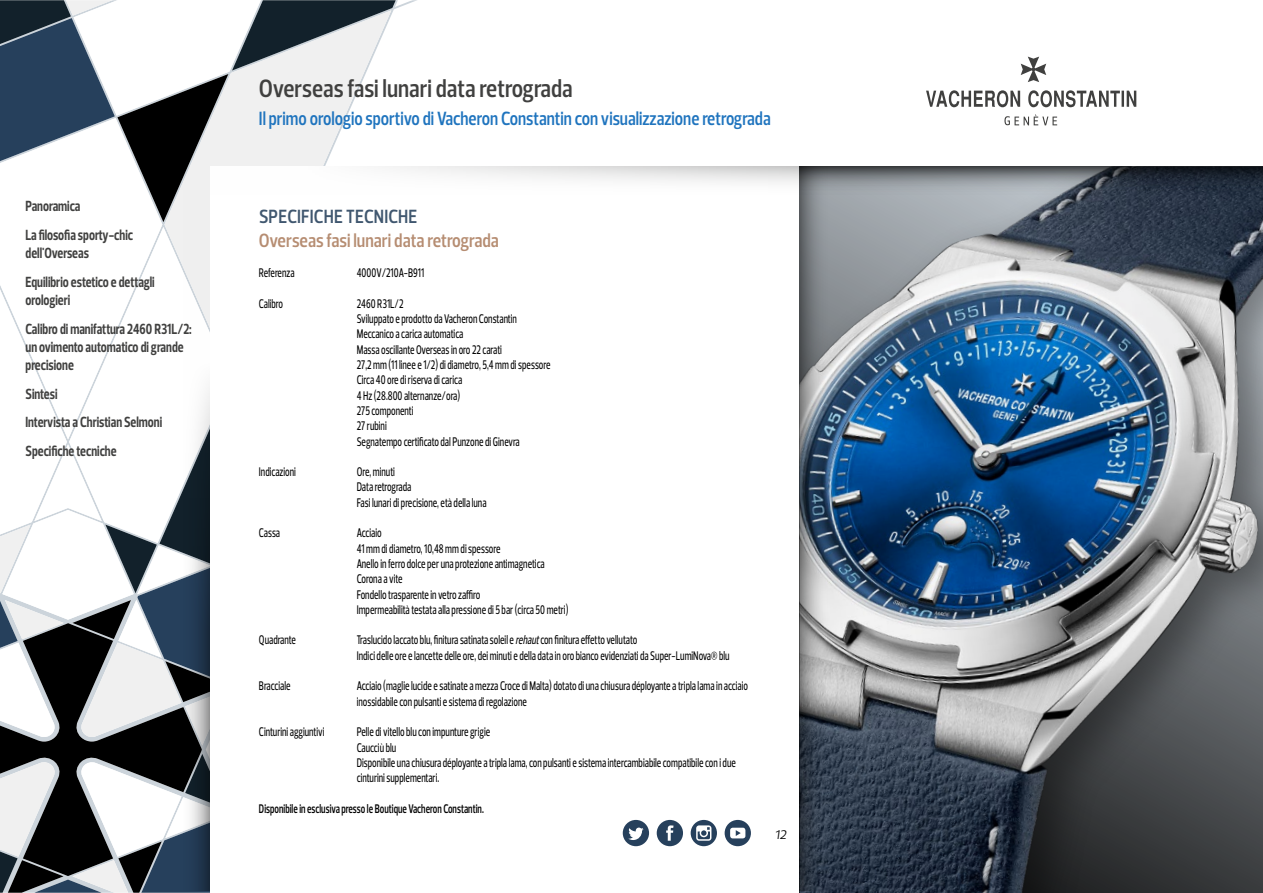
<style>
.page{position:relative;width:1263px;height:893px;background:#fff}
.page>*{position:absolute;margin:0;border:0;box-sizing:border-box;transform-origin:0 0}
.t1{font:600 25.5px "Prelo Condensed";color:#40403f}
.t2{font:600 19.5px "Prelo Condensed";color:#1f74be;scale:.96 1}
.t3{font:600 19.5px "Prelo Condensed";color:#b68d72}
.t4{font:600 19.5px "Prelo Condensed";letter-spacing:.015em;color:#40576f}
.t5{font:700 15px/28.8px "Prelo Condensed";color:#40403f;scale:.9 1}
.t6{font:500 12.75px/15.3px "Prelo Condensed";color:#000;scale:.8 1}
.t7{font:600 12.75px "Prelo Condensed";color:#000;scale:.8 1}
.t8{font:500 12.75px "Prelo Condensed";letter-spacing:-.02em;color:#000;scale:.8 1}
.t9{font:italic 12.75px "Prelo";color:#000}
.s1{font-style:italic}
</style>
<div class="page">
<svg style="left:0;top:745px;width:163px;height:9px"></svg>
<svg style="left:0;top:754px;width:210px;height:139px"></svg>
<svg style="left:0;top:289px;width:163px;height:456px"></svg>
<svg style="left:0;top:0;width:396px;height:222px"></svg>
<svg style="left:926px;top:57px;width:210px;height:68px"></svg>
<svg style="left:163px;top:190px;width:47px;height:701px"></svg>
<div style="left:210px;top:166px;width:1052px;height:727px;background:#fff"></div>
<svg style="left:385px;top:166px;width:414px;height:17px"></svg>
<svg style="left:623px;top:820px;width:26px;height:26px"></svg>
<svg style="left:657px;top:820px;width:26px;height:26px"></svg>
<svg style="left:725px;top:820px;width:26px;height:26px"></svg>
<svg style="left:691px;top:820px;width:26px;height:26px"></svg>
<img style="left:799px;top:214px;width:464px;height:679px">
<svg style="left:847px;top:166px;width:416px;height:48px;background:#626a73"></svg>
<svg style="left:799px;top:166px;width:48px;height:725px;background:#656e78"></svg>
<p class="t5" style="left:26px;top:192px;width:121px">Panoramica<br>La filosofia sporty-chic</p>
<p class="t5" style="left:26px;top:239px;width:145px">dell'Overseas<br>Equilibrio estetico e dettagli</p>
<p class="t5" style="left:26px;top:286px;width:186px">orologieri<br>Calibro di manifattura 2460 R31L/2:</p>
<p class="t5" style="left:26px;top:338px;width:177px;line-height:18px">un ovimento automatico di grande precisione</p>
<p class="t5" style="left:26px;top:379px;width:153px">Sintesi<br>Intervista a Christian Selmoni<br>Specifiche tecniche</p>
<h1 class="t1" style="left:259px;top:72px;width:315px">Overseas fasi lunari data retrograda</h1>
<h2 class="t2" style="left:259px;top:107px;width:535px">Il primo orologio sportivo di Vacheron Constantin con visualizzazione retrograda</h2>
<p class="t4" style="left:259px;top:205px;width:160px">SPECIFICHE TECNICHE</p>
<p class="t3" style="left:259px;top:228px;width:241px">Overseas fasi lunari data retrograda</p>
<p class="t6" style="left:259px;top:265px;width:46px">Referenza</p>
<p class="t6" style="left:357px;top:265px;width:86px">4000V/210A-B911</p>
<p class="t6" style="left:259px;top:296px;width:32px">Calibro</p>
<p class="t6" style="left:357px;top:296px;width:60px">2460 R31L/2</p>
<p class="t6" style="left:357px;top:311px;width:202px">Sviluppato e prodotto da Vacheron Constantin</p>
<p class="t6" style="left:357px;top:327px;width:135px">Meccanico a carica automatica</p>
<p class="t6" style="left:357px;top:342px;width:183px">Massa oscillante Overseas in oro 22 carati</p>
<p class="t6" style="left:357px;top:357px;width:244px">27,2 mm (11 linee e 1/2) di diametro, 5,4 mm di spessore</p>
<p class="t6" style="left:357px;top:372px;width:133px">Circa 40 ore di riserva di carica</p>
<p class="t6" style="left:357px;top:388px;width:131px">4 Hz (28.800 alternanze/ora)</p>
<p class="t6" style="left:357px;top:403px;width:72px">275 componenti</p>
<p class="t6" style="left:357px;top:418px;width:39px">27 rubini</p>
<p class="t6" style="left:357px;top:434px;width:205px">Segnatempo certificato dal Punzone di Ginevra</p>
<p class="t6" style="left:259px;top:464px;width:48px">Indicazioni</p>
<p class="t6" style="left:357px;top:464px;width:49px">Ore, minuti</p>
<p class="t8" style="left:357px;top:479px;width:70px">Data retrograda</p>
<p class="t6" style="left:357px;top:495px;width:164px">Fasi lunari di precisione, età della luna</p>
<p class="t6" style="left:259px;top:525px;width:28px">Cassa</p>
<p class="t6" style="left:357px;top:525px;width:33px">Acciaio</p>
<p class="t6" style="left:357px;top:541px;width:181px">41 mm di diametro, 10,48 mm di spessore</p>
<p class="t6" style="left:357px;top:556px;width:236px">Anello in ferro dolce per una protezione antimagnetica</p>
<p class="t6" style="left:357px;top:571px;width:59px">Corona a vite</p>
<p class="t6" style="left:357px;top:587px;width:156px">Fondello trasparente in vetro zaffiro</p>
<p class="t6" style="left:357px;top:602px;width:266px">Impermeabilità testata alla pressione di 5 bar (circa 50 metri)</p>
<p class="t6" style="left:259px;top:633px;width:48px">Quadrante</p>
<p class="t6" style="left:357px;top:633px;width:352px">Traslucido laccato blu, finitura satinata soleil e <span class="s1">rehaut</span>con finitura effetto vellutato</p>
<p class="t6" style="left:357px;top:648px;width:468px">Indici delle ore e lancette delle ore, dei minuti e della data in oro bianco evidenziati da Super-LumiNova® blu</p>
<p class="t6" style="left:259px;top:678px;width:41px">Bracciale</p>
<p class="t6" style="left:357px;top:678px;width:491px">Acciaio (maglie lucide e satinate a mezza Croce di Malta) dotato di una chiusura déployante a tripla lama in acciaio inossidabile con pulsanti e sistema di regolazione</p>
<p class="t6" style="left:259px;top:724px;width:83px">Cinturini aggiuntivi</p>
<p class="t6" style="left:357px;top:724px;width:168px">Pelle di vitello blu con impunture grigie</p>
<p class="t6" style="left:357px;top:740px;width:51px">Caucciù blu</p>
<p class="t6" style="left:357px;top:755px;width:475px">Disponibile una chiusura déployante a tripla lama, con pulsanti e sistema intercambiabile compatibile con i due cinturini supplementari.</p>
<p class="t7" style="left:259px;top:801px;width:283px">Disponibile in esclusiva presso le Boutique Vacheron Constantin.</p>
<p class="t9" style="left:775px;top:826px;width:13px">12</p>
</div>
